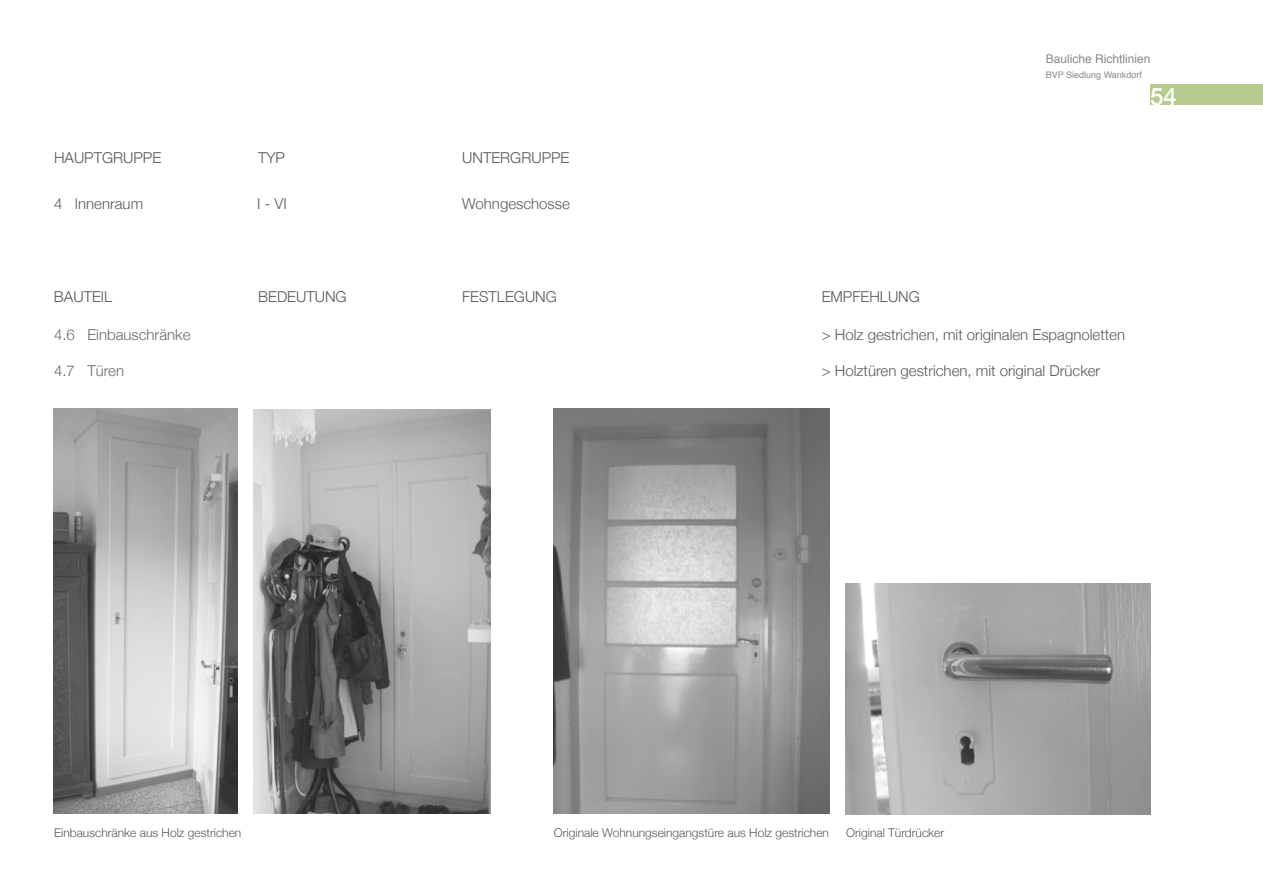
<style>
.page{position:relative;width:1263px;height:893px;background:#fff}
.page>*{position:absolute;margin:0;border:0;box-sizing:border-box;transform-origin:0 0}
.t1{font:500 24px "Helvetica Neue";color:#fff}
.t2{font:300 15px "Helvetica Neue";color:#58585a}
.t3{font:300 12px "Helvetica Neue";color:#58585a}
.t4{font:12px "Helvetica";color:#87888a}
.t5{font:9px "Helvetica";color:#87888a}
</style>
<div class="page">
<div style="left:1150px;top:85px;width:113px;height:20px;background:#b8cb8e"></div>
<img style="left:554px;top:409px;width:275px;height:404px">
<img style="left:845px;top:584px;width:305px;height:230px">
<img style="left:54px;top:408px;width:183px;height:405px">
<img style="left:253px;top:409px;width:237px;height:404px">
<p class="t4" style="left:1046px;top:50px;width:106px">Bauliche Richtlinien</p>
<p class="t5" style="left:1046px;top:68px;width:98px">BVP Siedlung Wankdorf</p>
<p class="t2" style="left:54px;top:146px;width:41px">Hauptgr</p>
<p class="t2" style="left:123px;top:146px;width:40px">uppe</p>
<p class="t2" style="left:258px;top:146px;width:27px">Typ</p>
<p class="t2" style="left:462px;top:146px;width:49px">Untergr</p>
<p class="t2" style="left:531px;top:146px;width:40px">uppe</p>
<p class="t2" style="left:54px;top:192px;width:91px">4 Innenraum</p>
<p class="t2" style="left:257px;top:192px;width:31px">I - VI</p>
<p class="t2" style="left:462px;top:192px;width:109px">Wohngeschosse</p>
<h1 class="t1" style="left:1150px;top:77px;width:28px">54</h1>
<p class="t2" style="left:54px;top:284px;width:60px">Bauteil</p>
<p class="t2" style="left:258px;top:284px;width:87px">Bedeutung</p>
<p class="t2" style="left:462px;top:284px;width:93px">Festleg ung</p>
<p class="t2" style="left:822px;top:284px;width:11px">Empf</p>
<p class="t2" style="left:860px;top:284px;width:58px">ehlung</p>
<p class="t2" style="left:54px;top:322px;width:138px">4.6 Einbauschränke</p>
<p class="t2" style="left:54px;top:358px;width:72px">4.7 Türen</p>
<p class="t2" style="left:822px;top:322px;width:305px">&gt; Holz gestrichen, mit originalen Espagnoletten</p>
<p class="t2" style="left:822px;top:358px;width:280px">&gt; Holztüren gestrichen, mit original Drücker</p>
<p class="t3" style="left:54px;top:823px;width:189px">Einbauschränke aus Holz gestrichen</p>
<p class="t3" style="left:554px;top:823px;width:277px">Originale Wohnungseingangstüre aus Holz gestrichen</p>
<p class="t3" style="left:846px;top:823px;width:100px">Original Türdrücker</p>
</div>
